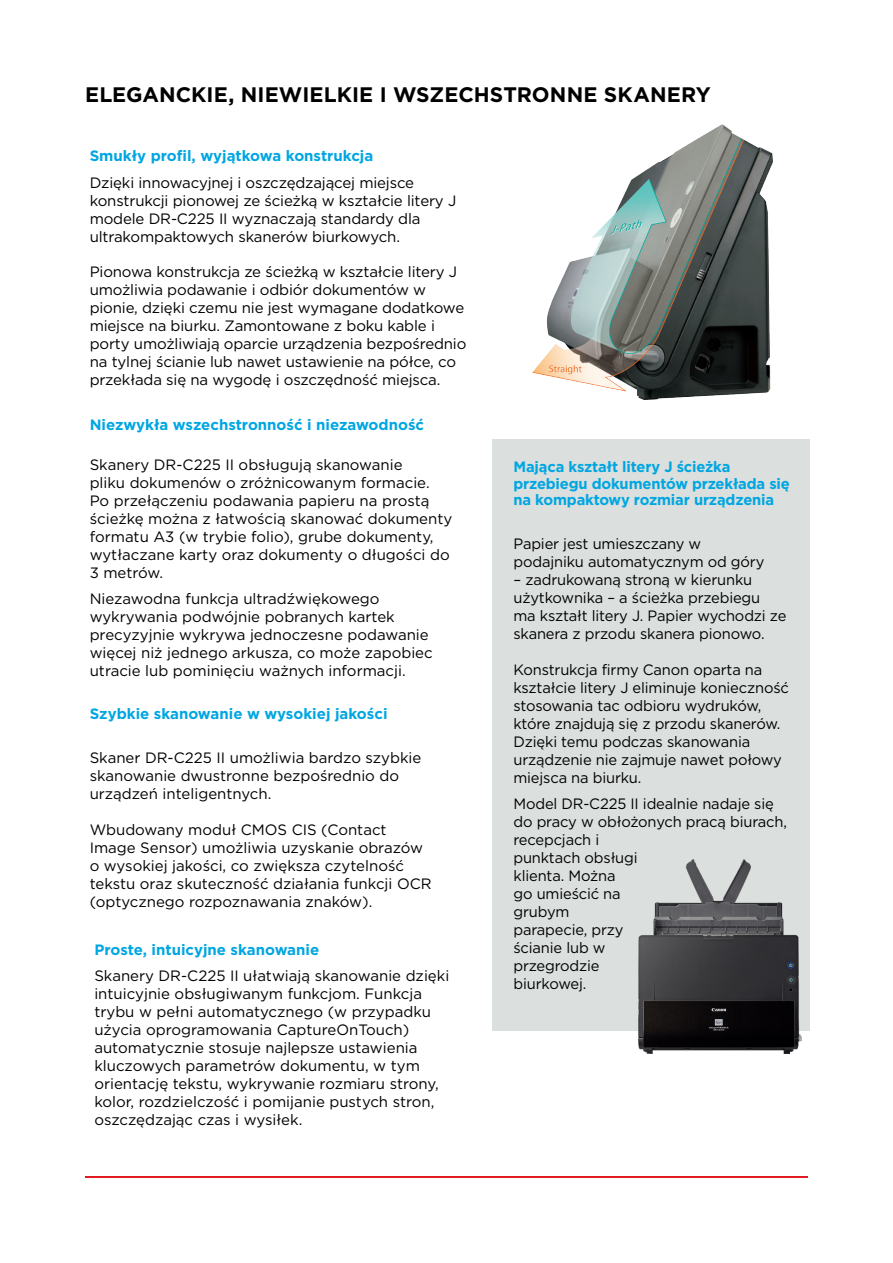
<style>
.page{position:relative;width:893px;height:1263px;background:#fff}
.page>*{position:absolute;margin:0;border:0;box-sizing:border-box;transform-origin:0 0}
.C_-_Head{font:700 21px "Gotham";letter-spacing:.005em;color:#000002}
.mixed{font:15px/18px "Gotham";letter-spacing:-.01em;color:#000002}
.mixed-2{font:700 15px/16.5px "Gotham";letter-spacing:-.01em;color:#00a6e2}
</style>
<div class="page">
<hr style="left:85px;top:1176px;width:723px;height:2px;background:#e21a21">
<div style="left:492px;top:439px;width:318px;height:592px;background:#dbdfdd"></div>
<img style="left:532px;top:124px;width:241px;height:276px">
<img style="left:639px;top:860px;width:162px;height:193px">
<p class="C_-_Head" style="left:85px;top:80px;width:627px">ELEGANCKIE, NIEWIELKIE I WSZECHSTRONNE SKANERY</p>
<p class="mixed-2" style="left:90px;top:147px;width:285px">Smukły profil, wyjątkowa konstrukcja</p>
<p class="mixed" style="left:90px;top:173px;width:368px">Dzięki innowacyjnej i oszczędzającej miejsce konstrukcji pionowej ze ścieżką w kształcie litery J modele DR‑C225 II wyznaczają standardy dla ultrakompaktowych skanerów biurkowych.</p>
<p class="mixed" style="left:90px;top:262px;width:378px">Pionowa konstrukcja ze ścieżką w kształcie litery J umożliwia podawanie i odbiór dokumentów w pionie, dzięki czemu nie jest wymagane dodatkowe miejsce na biurku. Zamontowane z boku kable i porty umożliwiają oparcie urządzenia bezpośrednio na tylnej ścianie lub nawet ustawienie na półce, co przekłada się na wygodę i oszczędność miejsca.</p>
<p class="mixed-2" style="left:90px;top:417px;width:336px">Niezwykła wszechstronność i niezawodność</p>
<p class="mixed" style="left:90px;top:455px;width:364px">Skanery DR-C225 II obsługują skanowanie<br>pliku dokumenów o zróżnicowanym formacie.<br>Po przełączeniu podawania papieru na prostą ścieżkę można z łatwością skanować dokumenty formatu A3 (w trybie folio), grube dokumenty, wytłaczane karty oraz dokumenty o długości do 3 metrów.</p>
<p class="mixed" style="left:90px;top:590px;width:345px">Niezawodna funkcja ultradźwiękowego wykrywania podwójnie pobranych kartek precyzyjnie wykrywa jednoczesne podawanie więcej niż jednego arkusza, co może zapobiec utracie lub pominięciu ważnych informacji.</p>
<p class="mixed-2" style="left:90px;top:706px;width:299px">Szybkie skanowanie w wysokiej jakości</p>
<p class="mixed" style="left:90px;top:748px;width:333px">Skaner DR-C225 II umożliwia bardzo szybkie skanowanie dwustronne bezpośrednio do urządzeń inteligentnych.</p>
<p class="mixed" style="left:90px;top:820px;width:344px">Wbudowany moduł CMOS CIS (Contact Image Sensor) umożliwia uzyskanie obrazów o wysokiej jakości, co zwiększa czytelność tekstu oraz skuteczność działania funkcji OCR (optycznego rozpoznawania znaków).</p>
<p class="mixed-2" style="left:94px;top:941px;width:226px">Proste, intuicyjne skanowanie</p>
<p class="mixed" style="left:94px;top:967px;width:356px">Skanery DR-C225 II ułatwiają skanowanie dzięki intuicyjnie obsługiwanym funkcjom. Funkcja trybu w pełni automatycznego (w przypadku użycia oprogramowania CaptureOnTouch) automatycznie stosuje najlepsze ustawienia kluczowych parametrów dokumentu, w tym orientację tekstu, wykrywanie rozmiaru strony, kolor, rozdzielczość i pomijanie pustych stron, oszczędzając czas i wysiłek.</p>
<p class="mixed-2" style="left:513px;top:459px;width:278px">Mająca kształt litery J ścieżka przebiegu dokumentów przekłada się na kompaktowy rozmiar urządzenia</p>
<p class="mixed" style="left:513px;top:534px;width:252px">Papier jest umieszczany w podajniku automatycznym od góry</p>
<p class="mixed" style="left:513px;top:570px;width:274px">– zadrukowaną stroną w kierunku użytkownika – a ścieżka przebiegu<br>ma kształt litery J. Papier wychodzi ze skanera z przodu skanera pionowo.</p>
<p class="mixed" style="left:513px;top:660px;width:277px">Konstrukcja firmy Canon oparta na kształcie litery J eliminuje konieczność stosowania tac odbioru wydruków, które znajdują się z przodu skanerów.<br>Dzięki temu podczas skanowania urządzenie nie zajmuje nawet połowy miejsca na biurku.</p>
<p class="mixed" style="left:513px;top:795px;width:275px">Model DR-C225 II idealnie nadaje się do pracy w obłożonych pracą biurach, recepcjach i<br>punktach obsługi<br>klienta. Można<br>go umieścić na<br>grubym<br>parapecie, przy<br>ścianie lub w<br>przegrodzie<br>biurkowej.</p>
</div>
